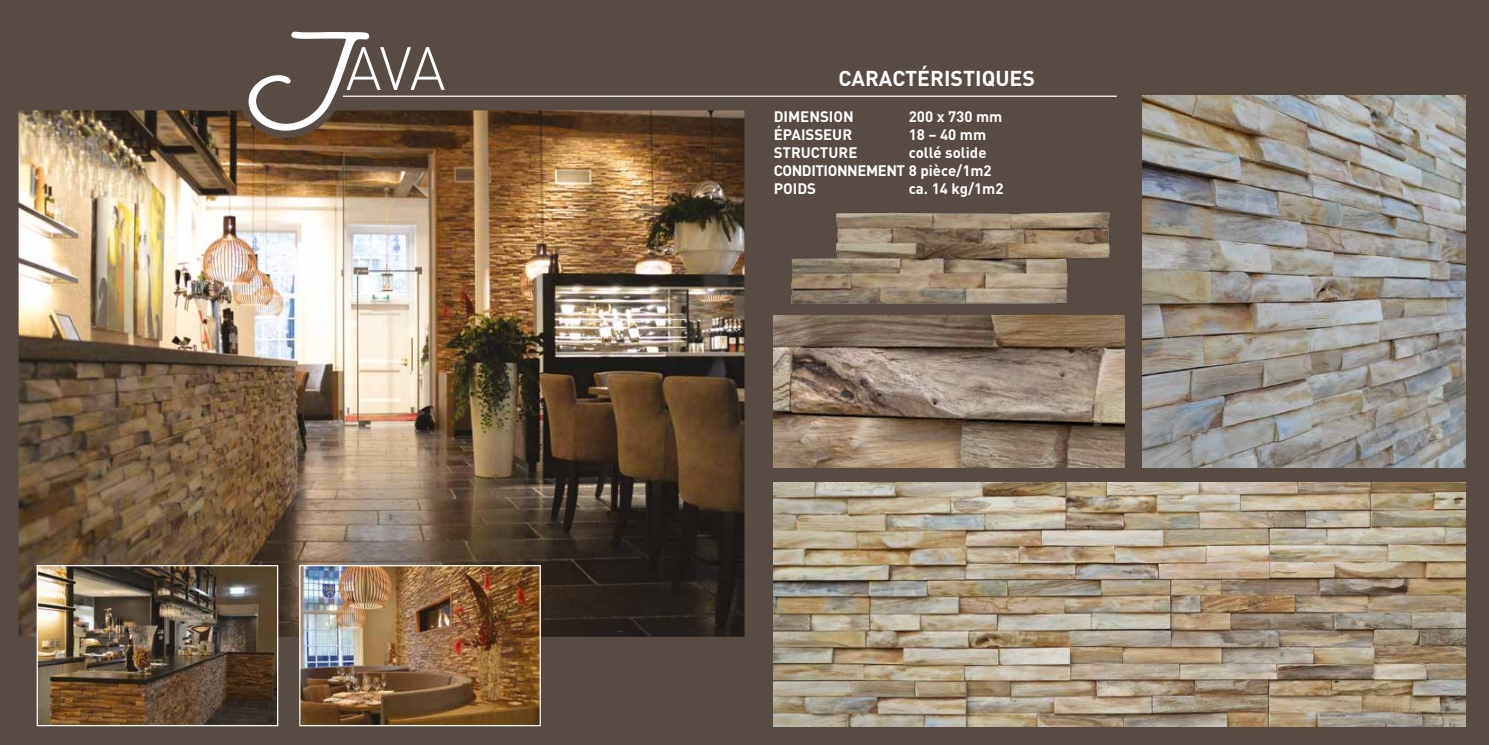
<style>
.page{position:relative;width:1489px;height:745px;background:#fff}
.page>*{position:absolute;margin:0;border:0;box-sizing:border-box;transform-origin:0 0}
.t1{font:175px "Studio Scr ITC";color:#fff}
.t2{font:300 60px "DIN";color:#fff}
.t3{font:700 21.25px "DIN";color:#fff}
.t4{font:700 15px/18px "DIN";color:#fff}
</style>
<div class="page">
<div style="left:0;top:0;width:1488px;height:744px;background:#574b43"></div>
<img style="left:1142px;top:95px;width:323px;height:372px">
<img style="left:19px;top:110px;width:725px;height:526px">
<img style="left:773px;top:482px;width:692px;height:243px">
<hr style="left:343px;top:95px;width:773px;height:2px;background:#fff">
<img style="left:39px;top:566px;width:237px;height:157px">
<div style="left:37px;top:564px;width:241px;height:161px;border:1px solid #fff"></div>
<img style="left:301px;top:566px;width:238px;height:157px">
<div style="left:299px;top:564px;width:242px;height:161px;border:1px solid #fff"></div>
<img style="left:791px;top:212px;width:319px;height:92px">
<img style="left:773px;top:315px;width:351px;height:152px">
<h1 class="t1" style="left:255px;top:-25px;width:99px">J</h1>
<h2 class="t2" style="left:345px;top:31px;width:102px">AVA</h2>
<h3 class="t3" style="left:838px;top:64px;width:198px">CARACTÉRISTIQUES</h3>
<p class="t4" style="left:773px;top:107px;width:82px">DIMENSION</p>
<p class="t4" style="left:908px;top:107px;width:95px">200 x 730 mm</p>
<p class="t4" style="left:773px;top:125px;width:80px">ÉPAISSEUR</p>
<p class="t4" style="left:908px;top:125px;width:79px">18 – 40 mm</p>
<p class="t4" style="left:773px;top:143px;width:85px">STRUCTURE</p>
<p class="t4" style="left:773px;top:143px;width:219px;text-indent:135px">collé solide<br>CONDITIONNEMENT 8 pièce/1m2<br>POIDS</p>
<p class="t4" style="left:908px;top:179px;width:96px">ca. 14 kg/1m2</p>
</div>
